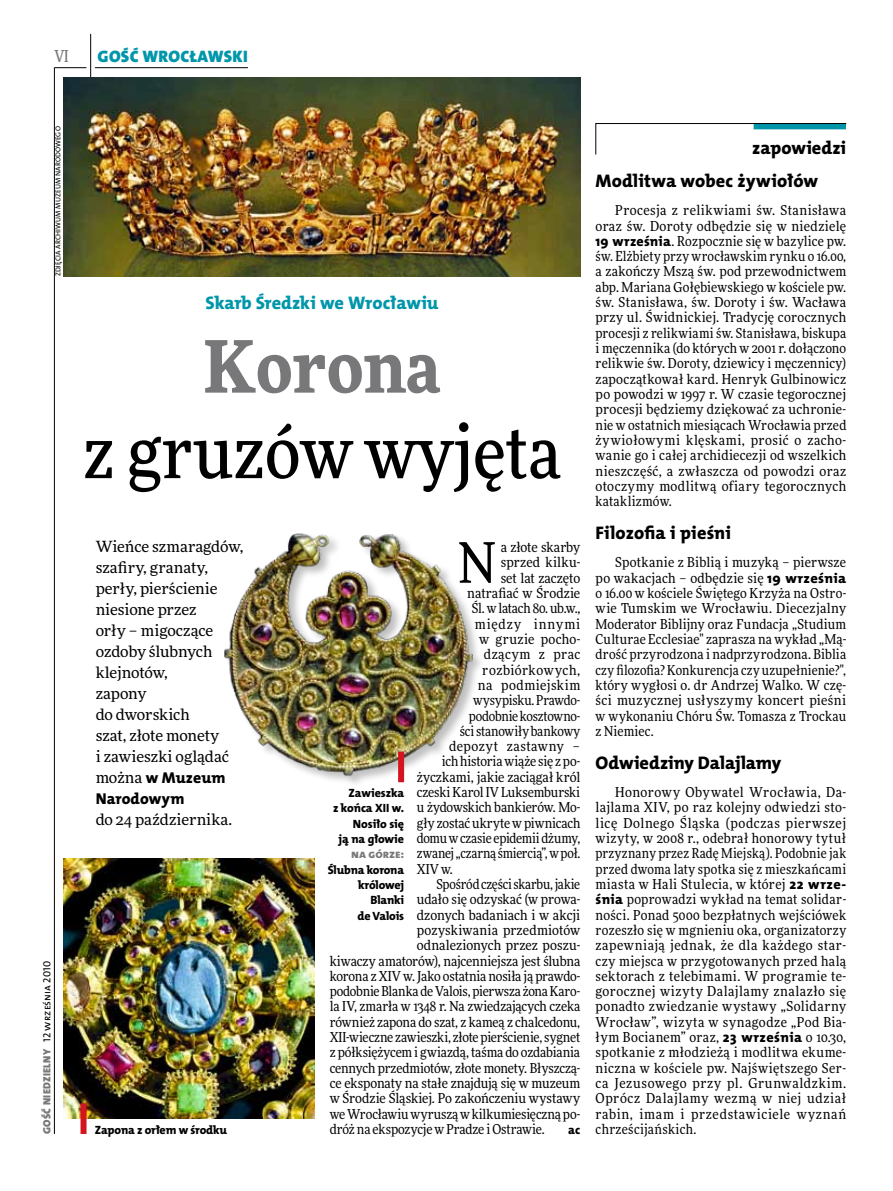
<style>
.page{position:relative;width:893px;height:1191px;background:#fff}
.page>*{position:absolute;margin:0;border:0;box-sizing:border-box;transform-origin:0 0}
.t1{font:500 72px "Freeday Narrow";color:#000}
.t2{font:900 72px "Freeday Narrow";color:#787779}
.t3{font:55.95px "Freeday Narrow News";color:#000}
.t4{font:18.3px/32.8px "The Mix HP8 Ex Bld";color:#000}
.t5{font:18.3px "The Mix HP8 Ex Bld";letter-spacing:-.005em;color:#0096aa}
.t6{font:16.65px "The Mix HP9 Blk";letter-spacing:.02em;color:#0096aa}
.t7{font:500 16.5px "Freeday Narrow";color:#787779;scale:.9 1}
.t8{font:15.75px/21px "The Mix HP8 Ex Bld";letter-spacing:.005em;color:#000}
.t9{font:15.45px/21px "Freeday News";letter-spacing:-.005em;color:#000}
.t10{font:13.65px/15.3px "Freeday Narrow News";letter-spacing:-.005em;color:#000;text-align:justify}
.t11{font:13.65px "Freeday Narrow News";letter-spacing:.035em;color:#000}
.t12{font:13.65px "Freeday Narrow News";letter-spacing:.025em;color:#000}
.t13{font:13.65px "Freeday Narrow News";letter-spacing:.04em;color:#000}
.t14{font:13.65px "Freeday Narrow News";letter-spacing:.015em;color:#000}
.t15{font:13.65px "Freeday Narrow News";letter-spacing:.07em;color:#000}
.t16{font:13.65px "Freeday Narrow News";letter-spacing:.03em;color:#000}
.t17{font:12.3px "The Mix HP8 Ex Bld";color:#000}
.t18{font:12px/15.3px "The Mix HP8 Ex Bld";letter-spacing:-.015em;color:#000;text-align:right}
.t19{font:12px "The Mix HP8 Ex Bld";color:#787779}
.t20{font:10.5px "The Mix HP9 Blk";letter-spacing:.025em;color:#787779}
.t21{font:7.2px "The Mix HP5 Plain";letter-spacing:.015em;color:#000}
.s1{font-family:"The Mix HP5 Plain";color:#000}
.s2{font-family:"Freeday News";font-size:15.45px}
.s3{font-family:"The Mix HP8 Ex Bld";font-size:13.95px}
</style>
<div class="page">
<hr style="left:54px;top:67px;width:1px;height:1067px;background:#000">
<hr style="left:90px;top:34px;width:1px;height:43px;background:#000">
<hr style="left:54px;top:67px;width:32px;height:1px;background:#000">
<hr style="left:95px;top:67px;width:153px;height:1px;background:#000">
<svg style="left:595px;top:123px;width:252px;height:32px"></svg>
<img style="left:64px;top:77px;width:516px;height:199px">
<img style="left:64px;top:858px;width:250px;height:260px">
<div style="left:223px;top:532px;width:261px;height:255px;background:#000;opacity:.25"></div>
<img style="left:224px;top:532px;width:249px;height:255px">
<div style="left:81px;top:1103px;width:6px;height:31px;background:#d3151f"></div>
<div style="left:398px;top:751px;width:6px;height:31px;background:#d3151f"></div>
<p class="t7" style="left:54px;top:46px;width:17px">VI</p>
<p class="t6" style="left:98px;top:46px;width:152px">GOŚĆ WROCŁAWSKI</p>
<p class="t21" style="left:54px;top:276px;width:151px;rotate:-90deg">Zdj ęcia Archiwum Muzeum Narodowego</p>
<p class="t20" style="left:40px;top:1134px;width:174px;rotate:-90deg">GOŚĆ NIEDZIELNY <span class="s1">12 września 2010</span></p>
<h3 class="t5" style="left:205px;top:291px;width:235px">Skarb Średzki we Wrocławiu</h3>
<h1 class="t2" style="left:204px;top:320px;width:238px">Korona</h1>
<h1 class="t1" style="left:83px;top:407px;width:480px">z gruzów wyjęta</h1>
<p class="t9" style="left:96px;top:536px;width:149px">Wieńce szmaragdów, szafiry, granaty, perły, pierścienie niesione przez<br>orły – migoczące ozdoby ślubnych klejnotów,<br>zapony<br>do dworskich<br>szat, złote monety<br>i zawieszki oglądać</p>
<p class="t8" style="left:96px;top:767px;width:131px"><span class="s2">można</span> w Muzeum<br>Narodowym</p>
<p class="t9" style="left:96px;top:809px;width:138px">do 24 października.</p>
<p class="t18" style="left:95px;top:1122px;width:134px">Zapona z orłem w środku</p>
<h2 class="t3" style="left:458px;top:528px;width:39px">N</h2>
<p class="t10" style="left:501px;top:539px;width:81px">a złote skarby</p>
<p class="t14" style="left:501px;top:554px;width:81px">sprzed kilku-</p>
<p class="t10" style="left:501px;top:570px;width:81px">set lat zaczęto</p>
<p class="t10" style="left:467px;top:585px;width:114px">natrafiać w Środzie</p>
<p class="t10" style="left:472px;top:600px;width:110px">Śl. w latach 80. ub.w.,</p>
<p class="t15" style="left:475px;top:615px;width:107px">między innymi</p>
<p class="t12" style="left:479px;top:630px;width:102px">w gruzie pocho-</p>
<p class="t16" style="left:484px;top:646px;width:98px">dzącym z prac</p>
<p class="t11" style="left:482px;top:661px;width:99px">rozbiórkowych,</p>
<p class="t13" style="left:478px;top:676px;width:104px">na podmiejskim</p>
<p class="t10" style="left:473px;top:692px;width:108px">wysypisku. Prawdo-</p>
<p class="t10" style="left:469px;top:708px;width:113px">podobnie kosztowno-</p>
<p class="t10" style="left:460px;top:723px;width:122px">ści stanowiły bankowy</p>
<p class="t11" style="left:449px;top:738px;width:132px">depozyt zastawny –</p>
<p class="t10" style="left:442px;top:754px;width:140px">ich historia wiąże się z po-</p>
<p class="t10" style="left:417px;top:769px;width:165px">życzkami, jakie zaciągał król</p>
<p class="t10" style="left:417px;top:784px;width:165px">czeski Karol IV Luksemburski</p>
<p class="t10" style="left:417px;top:799px;width:165px">u żydowskich bankierów. Mo-</p>
<p class="t10" style="left:417px;top:815px;width:165px">gły zostać ukryte w piwnicach</p>
<p class="t10" style="left:417px;top:830px;width:165px">domu w czasie epidemii dżumy,</p>
<p class="t10" style="left:417px;top:845px;width:165px">zwanej „czarną śmiercią”, w poł.</p>
<p class="t10" style="left:417px;top:861px;width:38px">XIV w.</p>
<p class="t10" style="left:436px;top:876px;width:145px">Spośród części skarbu, jakie</p>
<p class="t10" style="left:417px;top:891px;width:165px">udało się odzyskać (w prowa-</p>
<p class="t10" style="left:417px;top:907px;width:165px">dzonych badaniach i w akcji</p>
<p class="t10" style="left:417px;top:922px;width:165px">pozyskiwania przedmiotów</p>
<p class="t10" style="left:417px;top:937px;width:165px">odnalezionych przez poszu-</p>
<p class="t10" style="left:330px;top:953px;width:252px">kiwaczy amatorów), najcenniejsza jest ślubna</p>
<p class="t10" style="left:330px;top:968px;width:252px">korona z XIV w. Jako ostatnia nosiła ją prawdo-</p>
<p class="t10" style="left:330px;top:983px;width:252px">podobnie Blanka de Valois, pierwsza żona Karo-</p>
<p class="t10" style="left:330px;top:998px;width:252px">la IV, zmarła w 1348 r. Na zwiedzających czeka</p>
<p class="t10" style="left:330px;top:1014px;width:252px">również zapona do szat, z kameą z chalcedonu,</p>
<p class="t10" style="left:330px;top:1029px;width:252px">XII-wieczne zawieszki, złote pierścienie, sygnet</p>
<p class="t10" style="left:330px;top:1044px;width:252px">z półksiężycem i gwiazdą, taśma do ozdabiania</p>
<p class="t10" style="left:330px;top:1060px;width:252px">cennych przedmiotów, złote monety. Błyszczą-</p>
<p class="t10" style="left:330px;top:1075px;width:252px">ce eksponaty na stałe znajdują się w muzeum</p>
<p class="t10" style="left:330px;top:1090px;width:252px">w Środzie Śląskiej. Po zakończeniu wystawy</p>
<p class="t10" style="left:330px;top:1106px;width:252px">we Wrocławiu wyruszą w kilkumiesięczną po-</p>
<p class="t10" style="left:330px;top:1121px;width:217px">dróż na ekspozycje w Pradze i Ostrawie.</p>
<p class="t17" style="left:568px;top:1122px;width:14px">ac</p>
<p class="t18" style="left:333px;top:785px;width:73px">Zawieszka<br>z końca XII w.<br>Nosiło się<br>ją na głowie</p>
<p class="t19" style="left:351px;top:846px;width:54px">na górze:</p>
<p class="t18" style="left:328px;top:862px;width:78px">Ślubna korona królowej<br>Blanki<br>de Valois</p>
<h3 class="t4" style="left:596px;top:131px;width:252px;text-indent:157px">zapowiedzi<br>Modlitwa wobec żywiołów</h3>
<p class="t10" style="left:596px;top:202px;width:252px;text-indent:20px">Procesja z relikwiami św. Stanisława oraz św. Doroty odbędzie się w niedzielę <span class="s3">19 września</span>. Rozpocznie się w bazylice pw. św. Elżbiety przy wrocławskim rynku o 16.00, a zakończy Mszą św. pod przewodnictwem abp. Mariana Gołębiewskiego w kościele pw. św. Stanisława, św. Doroty i św. Wacława przy ul. Świdnickiej. Tradycję corocznych procesji z relikwiami św. Stanisława, biskupa i męczennika (do których w 2001 r. dołączono relikwie św. Doroty, dziewicy i męczennicy) zapoczątkował kard. Henryk Gulbinowicz po powodzi w 1997 r. W czasie tegorocznej procesji będziemy dziękować za uchronie&shy;nie w ostatnich miesiącach Wrocławia przed żywiołowymi klęskami, prosić o zacho&shy;wanie go i całej archidiecezji od wszelkich nieszczęść, a zwłaszcza od powodzi oraz otoczymy modlitwą ofiary tegorocznych kataklizmów.</p>
<h3 class="t4" style="left:596px;top:516px;width:137px">Filozofia i pieśni</h3>
<p class="t10" style="left:596px;top:555px;width:252px;text-indent:20px">Spotkanie z Biblią i muzyką – pierwsze po wakacjach – odbędzie się <span class="s3">19 września </span>o 16.00 w kościele Świętego Krzyża na Ostro&shy;wie Tumskim we Wrocławiu. Diecezjalny Moderator Biblijny oraz Fundacja „Studium Culturae Ecclesiae" zaprasza na wykład „Mą&shy;drość przyrodzona i nadprzyrodzona. Biblia czy filozofia? Konkurencja czy uzupełnienie?", który wygłosi o. dr Andrzej Walko. W czę&shy;ści muzycznej usłyszymy koncert pieśni w wykonaniu Chóru Św. Tomasza z Trockau z Niemiec.</p>
<h3 class="t4" style="left:596px;top:746px;width:187px">Odwiedziny Dalajlamy</h3>
<p class="t10" style="left:596px;top:784px;width:252px;text-indent:20px">Honorowy Obywatel Wrocławia, Da&shy;lajlama XIV, po raz kolejny odwiedzi sto&shy;licę Dolnego Śląska (podczas pierwszej wizyty, w 2008 r., odebrał honorowy tytuł przyznany przez Radę Miejską). Podobnie jak przed dwoma laty spotka się z mieszkańcami miasta w Hali Stulecia, w której <span class="s3">22 wrze&shy;śnia</span> poprowadzi wykład na temat solidar&shy;ności. Ponad 5000 bezpłatnych wejściówek rozeszło się w mgnieniu oka, organizatorzy zapewniają jednak, że dla każdego star&shy;czy miejsca w przygotowanych przed halą sektorach z telebimami. W programie te&shy;gorocznej wizyty Dalajlamy znalazło się ponadto zwiedzanie wystawy „Solidarny Wrocław”, wizyta w synagodze „Pod Bia&shy;łym Bocianem” oraz, <span class="s3">23 września</span> o 10.30, spotkanie z młodzieżą i modlitwa ekume&shy;niczna w kościele pw. Najświętszego Ser&shy;ca Jezusowego przy pl. Grunwaldzkim.<br>Oprócz Dalajlamy wezmą w niej udział rabin, imam i przedstawiciele wyznań chrześcijańskich.</p>
</div>
